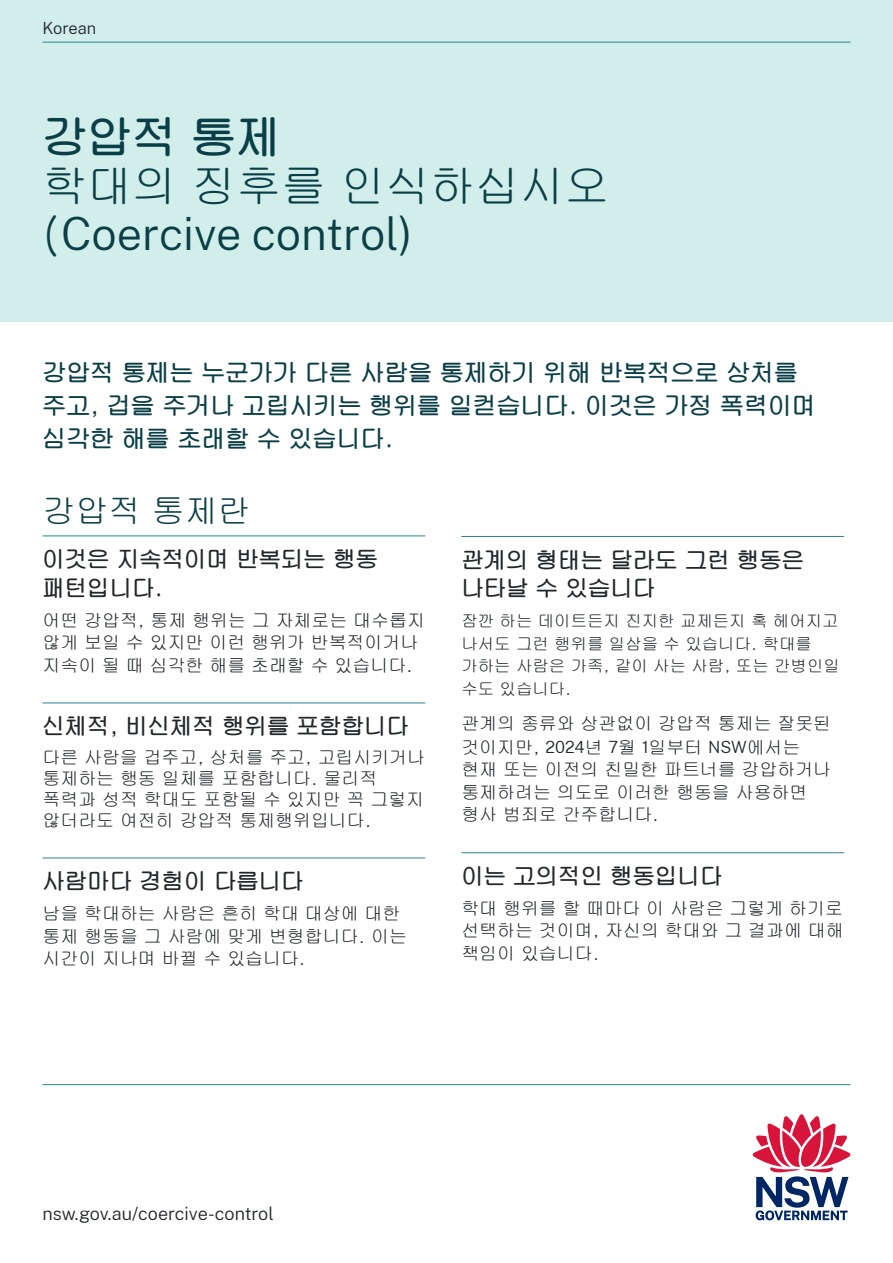
<style>
.page{position:relative;width:893px;height:1263px;background:#fff}
.page>*{position:absolute;margin:0;border:0;box-sizing:border-box;transform-origin:0 0}
.t1{font:300 45px "Public Sans";color:#0b3f47}
.t2{font:500 45px "HYR Go Thic";letter-spacing:-.005em;color:#0b3f47}
.t3{font:700 45px "HYR Go Thic";color:#0b3f47}
.t4{font:500 33px "HYR Go Thic";letter-spacing:-.005em;color:#0b3f47}
.t5{font:700 24px/33px "HYR Go Thic";letter-spacing:-.005em;color:#0b3f47}
.t6{font:700 22.5px/28.5px "HYR Go Thic";letter-spacing:-.005em;color:#22272b}
.t7{font:500 18px/22.5px "HYR Go Thic";letter-spacing:-.005em;color:#22272b}
.t8{font:300 18px "Public Sans";color:#22272b}
.t9{font:500 16.5px/22.5px "HYR Go Thic";letter-spacing:-.005em;color:#22272b}
.t10{font:300 16.5px "Public Sans";letter-spacing:-.005em;color:#22272b}
.s1{font-family:"HYR Go Thic";font-weight:500}
.s2{font-family:"Public Sans";font-weight:300;font-size:16.5px}
</style>
<div class="page">
<div style="left:0;top:0;width:893px;height:321px;background:#d1eeea"></div>
<svg style="left:753px;top:1114px;width:97px;height:106px"></svg>
<hr style="left:43px;top:42px;width:807px;height:1px;background:#2e808e">
<hr style="left:43px;top:535px;width:382px;height:1px;background:#2e808e">
<hr style="left:43px;top:702px;width:382px;height:1px;background:#2e808e">
<hr style="left:43px;top:858px;width:382px;height:1px;background:#2e808e">
<hr style="left:43px;top:1084px;width:807px;height:1px;background:#2e808e">
<hr style="left:461px;top:536px;width:383px;height:1px;background:#2e808e">
<hr style="left:461px;top:852px;width:383px;height:1px;background:#2e808e">
<p class="t10" style="left:43px;top:17px;width:55px">Korean</p>
<h1 class="t3" style="left:43px;top:114px;width:240px">강압적 통제</h1>
<h1 class="t2" style="left:43px;top:163px;width:569px">학대의 징후를 인식하십시오</h1>
<h1 class="t1" style="left:43px;top:202px;width:371px"><span class="s1">(</span>Coercive control)</h1>
<h3 class="t5" style="left:43px;top:356px;width:775px">강압적 통제는 누군가가 다른 사람을 통제하기 위해 반복적으로 상처를 주고, 겁을 주거나 고립시키는 행위를 일컫습니다. 이것은 가정 폭력이며 심각한 해를 초래할 수 있습니다.</h3>
<h2 class="t4" style="left:43px;top:494px;width:209px">강압적 통제란</h2>
<p class="t6" style="left:43px;top:545px;width:337px">이것은 지속적이며 반복되는 행동 패턴입니다.</p>
<p class="t7" style="left:43px;top:609px;width:384px">어떤 강압적, 통제 행위는 그 자체로는 대수롭지 않게 보일 수 있지만 이런 행위가 반복적이거나 지속이 될 때 심각한 해를 초래할 수 있습니다.</p>
<p class="t6" style="left:43px;top:712px;width:368px">신체적, 비신체적 행위를 포함합니다</p>
<p class="t7" style="left:43px;top:747px;width:384px;line-height:21px">다른 사람을 겁주고, 상처를 주고, 고립시키거나 통제하는 행동 일체를 포함합니다. 물리적 폭력과 성적 학대도 포함될 수 있지만 꼭 그렇지 않더라도 여전히 강압적 통제행위입니다.</p>
<p class="t6" style="left:43px;top:867px;width:263px">사람마다 경험이 다릅니다</p>
<p class="t7" style="left:43px;top:902px;width:366px">남을 학대하는 사람은 흔히 학대 대상에 대한 통제 행동을 그 사람에 맞게 변형합니다. 이는 시간이 지나며 바뀔 수 있습니다.</p>
<p class="t6" style="left:461px;top:545px;width:345px">관계의 형태는 달라도 그런 행동은 나타날 수 있습니다</p>
<p class="t9" style="left:461px;top:610px;width:380px">잠깐 하는 데이트든지 진지한 교제든지 혹 헤어지고 나서도 그런 행위를 일삼을 수 있습니다. 학대를 가하는 사람은 가족, 같이 사는 사람, 또는 간병인일 수도 있습니다.</p>
<p class="t7" style="left:461px;top:712px;width:371px">관계의 종류와 상관없이 강압적 통제는 잘못된 것이지만, <span class="s2">2024</span>년 <span class="s2">7</span>월 <span class="s2">1</span>일부터 <span class="s2">NSW</span>에서는 현재 또는 이전의 친밀한 파트너를 강압하거나 통제하려는 의도로 이러한 행동을 사용하면 형사 범죄로 간주합니다.</p>
<p class="t6" style="left:461px;top:862px;width:263px">이는 고의적인 행동입니다</p>
<p class="t7" style="left:461px;top:897px;width:384px;text-align:justify">학대 행위를 할 때마다 이 사람은 그렇게 하기로 선택하는 것이며, 자신의 학대와 그 결과에 대해 책임이 있습니다.</p>
<p class="t8" style="left:43px;top:1201px;width:233px">nsw.gov.au/coercive-control</p>
</div>
